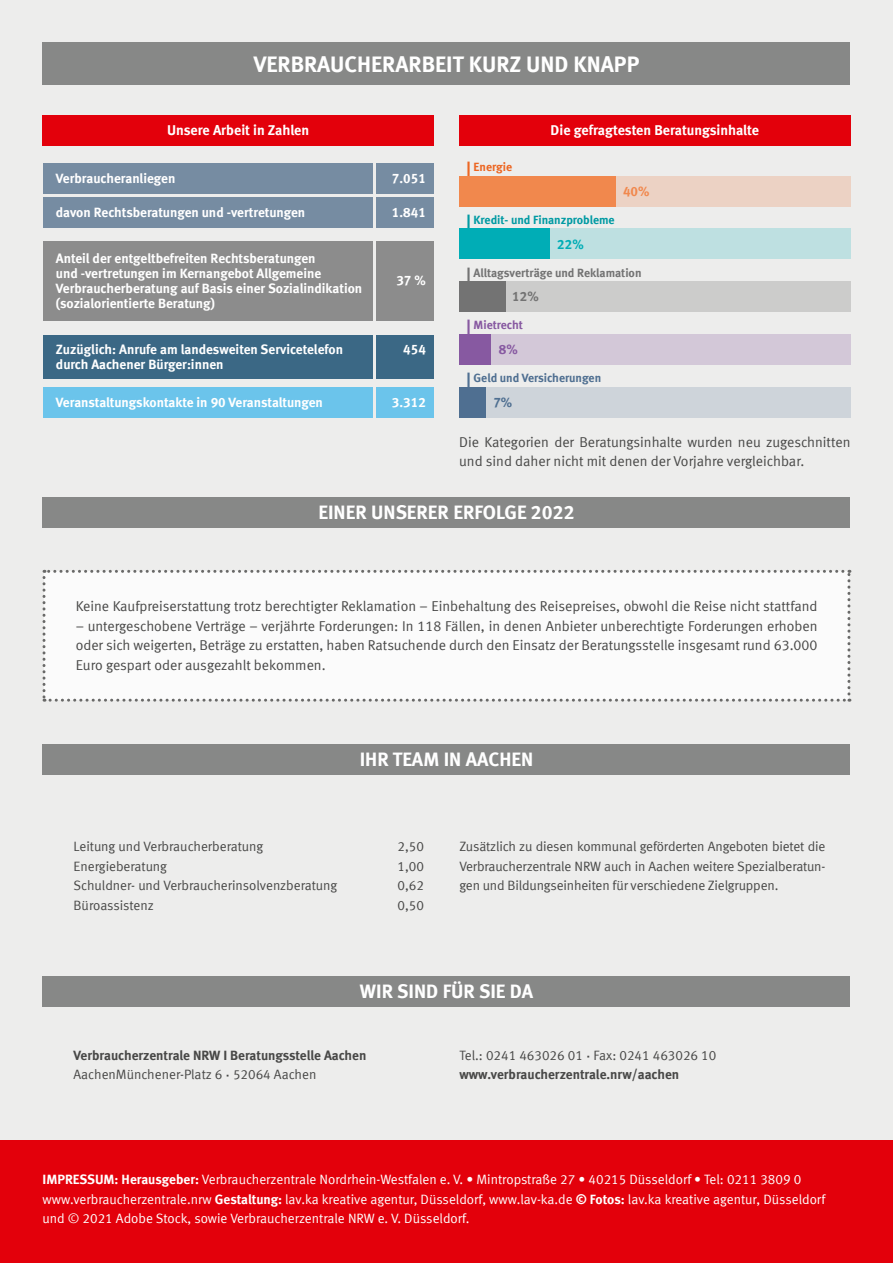
<style>
.page{position:relative;width:893px;height:1263px;background:#ededec}
.page>*{position:absolute;margin:0;border:0;box-sizing:border-box;transform-origin:0 0}
.t1{font:700 22.5px "VZ Meta LF";color:#fff}
.t2{font:700 19.5px "VZ Meta LF";color:#fff}
.t3{font:14.25px/19.5px "VZ Meta LF";color:#484847;text-align:justify}
.t4{font:700 14.25px "VZ Meta LF";color:#fff}
.t5{font:700 13.5px/15px "VZ Meta LF";color:#fff}
.t6{font:13.5px/19.5px "VZ Meta LF";color:#fff}
.t7{font:13.5px/19.5px "VZ Meta LF";letter-spacing:-.01em;color:#484847;text-align:justify}
.t8{font:700 13.5px/19.5px "VZ Meta LF";color:#484847}
.t9{font:700 13.5px "VZ Meta LF";color:#00adb6}
.t10{font:700 13.5px "VZ Meta LF";color:#f1884d}
.t11{font:700 13.5px "VZ Meta LF";color:#737373}
.t12{font:700 13.5px "VZ Meta LF";color:#4f6f91}
.t13{font:700 13.5px "VZ Meta LF";color:#8759a1}
.t14{font:700 12px "VZ Meta LF";color:#737373}
.t15{font:700 12px "VZ Meta LF";color:#009aa3}
.t16{font:700 12px "VZ Meta LF";letter-spacing:-.005em;color:#4f6f91}
.t17{font:700 12px "VZ Meta LF";color:#8759a1}
.t18{font:700 12px "VZ Meta LF";color:#ec6622}
.s1{font-size:16.5px}
.s2{font-weight:400}
.s3{font-family:"Helvetica LT Std";font-stretch:condensed}
.s4{font-weight:700}
</style>
<div class="page">
<div style="left:0;top:1140px;width:893px;height:123px;background:#e3000b"></div>
<div style="left:43px;top:43px;width:807px;height:42px;background:#878887"></div>
<div style="left:43px;top:570px;width:807px;height:132px;background:#fbfbfb"></div>
<div style="left:43px;top:164px;width:329px;height:30px;background:#768ca2"></div>
<div style="left:43px;top:242px;width:329px;height:79px;background:#8c8c8c"></div>
<div style="left:43px;top:116px;width:391px;height:30px;background:#e3000b"></div>
<div style="left:43px;top:335px;width:329px;height:44px;background:#3b6885"></div>
<div style="left:43px;top:197px;width:329px;height:30px;background:#768ca2"></div>
<div style="left:43px;top:387px;width:329px;height:30px;background:#6bc4eb"></div>
<div style="left:376px;top:164px;width:58px;height:30px;background:#768ca2"></div>
<div style="left:43px;top:497px;width:807px;height:30px;background:#878887"></div>
<div style="left:376px;top:197px;width:58px;height:30px;background:#768ca2"></div>
<div style="left:376px;top:387px;width:58px;height:30px;background:#6bc4eb"></div>
<div style="left:376px;top:242px;width:58px;height:79px;background:#8c8c8c"></div>
<div style="left:376px;top:335px;width:58px;height:44px;background:#3b6885"></div>
<div style="left:43px;top:977px;width:807px;height:30px;background:#878887"></div>
<div style="left:43px;top:744px;width:807px;height:30px;background:#878887"></div>
<div style="left:459px;top:116px;width:391px;height:30px;background:#e3000b"></div>
<div style="left:459px;top:229px;width:391px;height:30px;background:#bee0e1"></div>
<div style="left:459px;top:229px;width:91px;height:30px;background:#00adb6"></div>
<div style="left:459px;top:176px;width:391px;height:30px;background:#ecd2c4"></div>
<div style="left:459px;top:176px;width:157px;height:30px;background:#f1884d"></div>
<div style="left:459px;top:282px;width:391px;height:30px;background:#cccccb"></div>
<div style="left:459px;top:282px;width:47px;height:30px;background:#737373"></div>
<div style="left:459px;top:387px;width:391px;height:30px;background:#ced4da"></div>
<div style="left:459px;top:387px;width:27px;height:30px;background:#4f6f91"></div>
<div style="left:459px;top:335px;width:391px;height:30px;background:#d3c8d8"></div>
<div style="left:459px;top:335px;width:31px;height:30px;background:#8759a1"></div>
<h1 class="t1" style="left:254px;top:51px;width:387px">VERBRAUCHERARBEIT KURZ UND KNAPP</h1>
<p class="t4" style="left:167px;top:122px;width:144px">Unsere Arbeit in Zahlen</p>
<p class="t5" style="left:56px;top:171px;width:121px">Verbraucheranliegen</p>
<p class="t5" style="left:56px;top:204px;width:251px">davon Rechtsberatungen und -vertretungen</p>
<p class="t5" style="left:56px;top:251px;width:308px">Anteil der entgeltbefreiten Rechtsberatungen<br>und -vertretungen im Kernangebot Allgemeine Verbraucherberatung auf Basis einer Sozialindikation (sozialorientierte Beratung)</p>
<p class="t5" style="left:56px;top:342px;width:289px">Zuzüglich: Anrufe am landesweiten Servicetelefon durch Aachener Bürger:innen</p>
<p class="t5" style="left:56px;top:394px;width:268px">Veranstaltungskontakte in 90 Veranstaltungen</p>
<p class="t5" style="left:392px;top:171px;width:35px">7.051</p>
<p class="t5" style="left:392px;top:204px;width:35px">1.841</p>
<p class="t5" style="left:396px;top:272px;width:31px">37 %</p>
<p class="t5" style="left:403px;top:342px;width:24px">454</p>
<p class="t5" style="left:392px;top:394px;width:35px">3.312</p>
<p class="t18" style="left:466px;top:159px;width:47px"><span class="s1">|</span> Energie</p>
<p class="t4" style="left:551px;top:122px;width:210px">Die gefragtesten Beratungsinhalte</p>
<p class="t10" style="left:623px;top:183px;width:28px">40%</p>
<p class="t15" style="left:466px;top:213px;width:150px"><span class="s1">|</span> Kredit- und Finanzprobleme</p>
<p class="t9" style="left:557px;top:236px;width:28px">22%</p>
<p class="t14" style="left:466px;top:265px;width:177px"><span class="s1">|</span> Alltagsverträge und Reklamation</p>
<p class="t11" style="left:512px;top:288px;width:28px">12%</p>
<p class="t17" style="left:466px;top:318px;width:58px"><span class="s1">|</span> Mietrecht</p>
<p class="t13" style="left:499px;top:341px;width:20px">8%</p>
<p class="t16" style="left:466px;top:371px;width:136px"><span class="s1">|</span> Geld und Versicherungen</p>
<p class="t12" style="left:493px;top:394px;width:20px">7%</p>
<p class="t3" style="left:459px;top:432px;width:393px">Die Kategorien der Beratungsinhalte wurden neu zugeschnitten und sind daher nicht mit denen der Vorjahre vergleichbar.</p>
<h2 class="t2" style="left:318px;top:500px;width:258px">EINER UNSERER ERFOLGE 2022</h2>
<p class="t3" style="left:76px;top:596px;width:743px">Keine Kaufpreiserstattung trotz berechtigter Reklamation – Einbehaltung des Reisepreises, obwohl die Reise nicht stattfand</p>
<p class="t3" style="left:76px;top:616px;width:743px">– untergeschobene Verträge – verjährte Forderungen: In 118 Fällen, in denen Anbieter unberechtigte Forderungen erhoben oder sich weigerten, Beträge zu erstatten, haben Ratsuchende durch den Einsatz der Beratungsstelle insgesamt rund 63.000<br>Euro gespart oder ausgezahlt bekommen.</p>
<h2 class="t2" style="left:360px;top:747px;width:175px">IHR TEAM IN AACHEN</h2>
<p class="t7" style="left:74px;top:837px;width:191px">Leitung und Verbraucherberatung</p>
<p class="t7" style="left:398px;top:837px;width:28px">2,50</p>
<p class="t7" style="left:74px;top:856px;width:95px">Energieberatung</p>
<p class="t7" style="left:398px;top:856px;width:28px">1,00</p>
<p class="t7" style="left:74px;top:876px;width:265px">Schuldner- und Verbraucherinsolvenzberatung</p>
<p class="t7" style="left:398px;top:876px;width:28px">0,62</p>
<p class="t7" style="left:74px;top:895px;width:82px">Büroassistenz</p>
<p class="t7" style="left:398px;top:895px;width:28px">0,50</p>
<p class="t7" style="left:459px;top:837px;width:368px">Zusätzlich zu diesen kommunal geförderten Angeboten bietet die Verbraucherzentrale NRW auch in Aachen weitere Spezialberatun&shy;gen und Bildungseinheiten für verschiedene Zielgruppen.</p>
<h2 class="t2" style="left:360px;top:980px;width:175px">WIR SIND FÜR SIE DA</h2>
<p class="t8" style="left:74px;top:1045px;width:294px">Verbraucherzentrale NRW I Beratungsstelle Aachen<br><span class="s2">AachenMünchener-Platz 6</span> <span class="s3">∙</span> <span class="s2">52064 Aachen</span></p>
<p class="t8" style="left:459px;top:1045px;width:259px"><span class="s2">Tel.: 0241 463026 01</span> <span class="s3">∙</span> <span class="s2">Fax: 0241 463026 10 </span>www.verbraucherzentrale.nrw/aachen</p>
<p class="t6" style="left:43px;top:1169px;width:784px"><span class="s4">IMPRESSUM: Herausgeber:</span> Verbraucherzentrale Nordrhein-Westfalen e. V. • Mintropstraße 27 • 40215 Düsseldorf • Tel: 0211 3809 0 www.verbraucherzentrale.nrw <span class="s4">Gestaltung:</span> lav.ka kreative agentur, Düsseldorf, www.lav-ka.de <span class="s4">© Fotos:</span> lav.ka kreative agentur, Düsseldorf und © 2021 Adobe Stock, sowie Verbraucherzentrale NRW e. V. Düsseldorf.</p>
</div>
